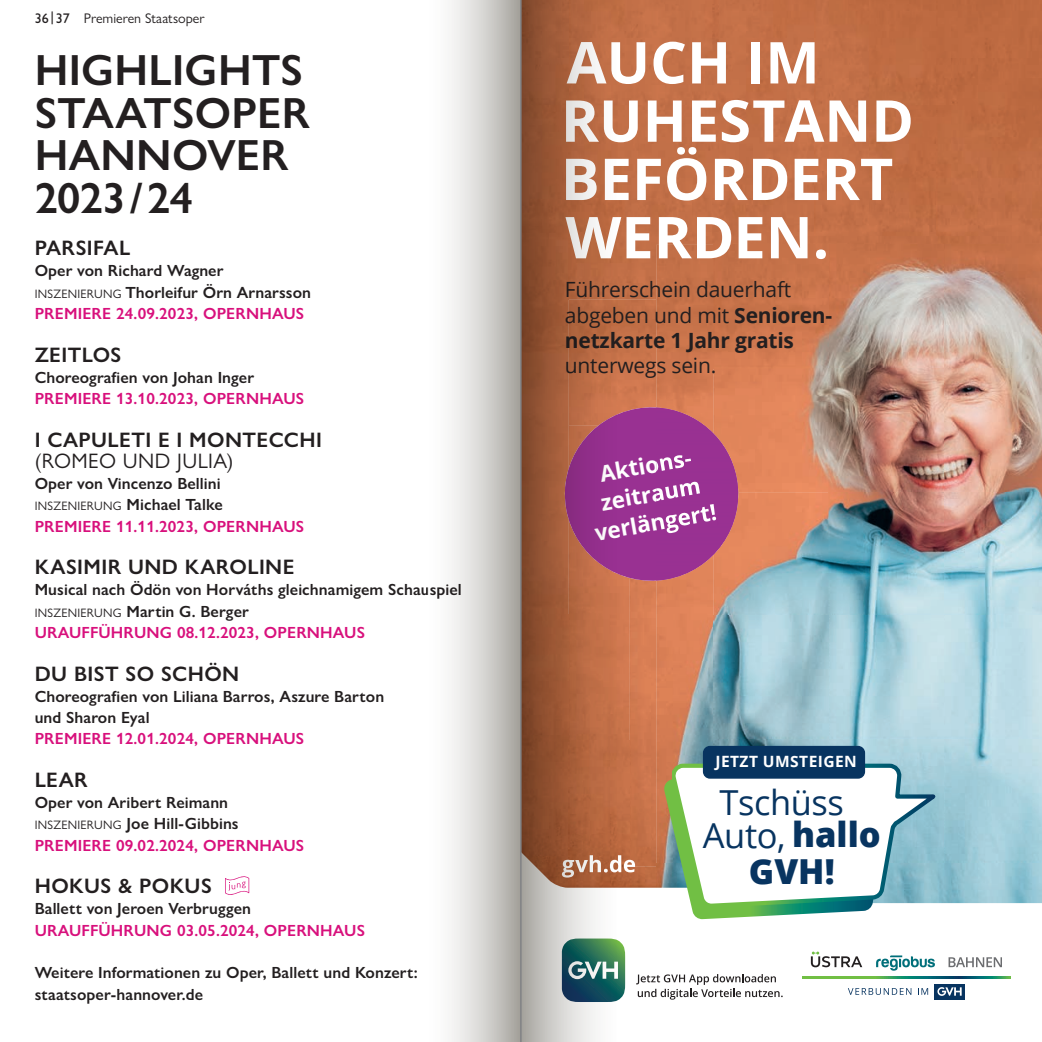
<style>
.page{position:relative;width:1042px;height:1042px;background:#fff}
.page>*{position:absolute;margin:0;border:0;box-sizing:border-box;transform-origin:0 0}
.t1{font:700 57.75px/58.3px "Open Sans";color:#fff}
.Headline_2023_24{font:600 43.75px/42.5px "Gill Sans Nova";letter-spacing:.005em;color:#231f20}
.t2{font:34.48px/69.5px "Open Sans";letter-spacing:-.01em;color:#083460;text-align:center}
.t3{font:700 22.4px/28.7px "Open Sans";color:#fff;text-align:center}
.Subhead_12pt{font:600 21px/21.2px "Gill Sans Nova";letter-spacing:.02em;color:#231f20}
.t4{font:21px/25.2px "Open Sans";letter-spacing:-.01em;color:#231f20}
.Autorenzeile{font:600 16.1px/21.2px "Gill Sans Nova";letter-spacing:.005em;color:#231f20}
.DATUM{font:600 16.1px "Gill Sans Nova";letter-spacing:.01em;color:#d8107c}
.Besetzung___GS_9_5_1{font:600 16.1px "Gill Sans Nova";letter-spacing:.005em;color:#231f20}
.t5{font:700 15.58px "Open Sans";letter-spacing:.025em;color:#fff}
.t6{font:14px "Gill Sans Nova";color:#231f20}
.Besetzung___GS_9_5_1-2{font:12.25px "Gill Sans Nova";letter-spacing:.02em;color:#231f20}
.s1{font-weight:500}
.s2{font-weight:400;font-size:12.25px}
.s3{font-weight:400}
.s4{font-weight:600;font-size:16.1px}
.s5{font-weight:700}
.s6{font-weight:800}
</style>
<div class="page">
<svg style="left:225px;top:876px;width:24px;height:19px"></svg>
<div style="left:616px;top:0;width:426px;height:236px;background:#c16e46"></div>
<div style="left:752px;top:236px;width:290px;height:9px;background:#c26f47"></div>
<div style="left:616px;top:236px;width:136px;height:63px;background:#c26f47"></div>
<img style="left:616px;top:299px;width:40px;height:101px">
<img style="left:616px;top:588px;width:13px;height:239px">
<img style="left:629px;top:588px;width:27px;height:239px">
<img style="left:713px;top:245px;width:329px;height:582px">
<img style="left:656px;top:245px;width:57px;height:155px">
<img style="left:656px;top:588px;width:57px;height:239px">
<svg style="left:616px;top:400px;width:129px;height:188px;background:#af4c82"></svg>
<img style="left:656px;top:476px;width:46px;height:25px">
<img style="left:656px;top:503px;width:62px;height:33px">
<svg style="left:616px;top:827px;width:426px;height:173px"></svg>
<svg style="left:663px;top:761px;width:280px;height:158px"></svg>
<div style="left:703px;top:746px;width:162px;height:32px;background:#083460;border-radius:7px"></div>
<svg style="left:616px;top:938px;width:9px;height:63px"></svg>
<svg style="left:636px;top:974px;width:146px;height:25px"></svg>
<svg style="left:616px;top:855px;width:19px;height:22px"></svg>
<svg style="left:876px;top:955px;width:59px;height:15px"></svg>
<svg style="left:811px;top:951px;width:51px;height:16px"></svg>
<svg style="left:948px;top:957px;width:54px;height:10px"></svg>
<hr style="left:802px;top:976px;width:73px;height:2px;background:#71bf44">
<svg style="left:875px;top:976px;width:136px;height:2px"></svg>
<svg style="left:848px;top:988px;width:63px;height:7px"></svg>
<svg style="left:918px;top:988px;width:10px;height:7px"></svg>
<div style="left:934px;top:984px;width:31px;height:15px;background:#083460"></div>
<svg style="left:937px;top:987px;width:24px;height:9px"></svg>
<div style="left:427px;top:0;width:94px;height:1042px;background:linear-gradient(to right,#fff,#adaba5)"></div>
<svg style="left:521px;top:0;width:95px;height:1042px;background:#a36852"></svg>
<hr style="left:520px;top:0;width:1px;height:1042px;background:#808285">
<p class="t6" style="left:35px;top:10px;width:171px"><span class="s1">36|37</span> Premieren Staatsoper</p>
<p class="Headline_2023_24" style="left:35px;top:49px;width:277px">HIGHLIGHTS<br>STAATSOPER</p>
<p class="Headline_2023_24" style="left:35px;top:134px;width:256px">HANNOVER<br>2023/24</p>
<p class="Subhead_12pt" style="left:35px;top:237px;width:97px">PARSIFAL</p>
<p class="Autorenzeile" style="left:35px;top:260px;width:190px">Oper von Richard Wagner</p>
<p class="Besetzung___GS_9_5_1" style="left:35px;top:282px;width:278px"><span class="s2">INSZENIERUNG</span> Thorleifur Örn Arnarsson</p>
<p class="DATUM" style="left:35px;top:303px;width:271px">PREMIERE 24.09.2023, OPERNHAUS</p>
<p class="Subhead_12pt" style="left:35px;top:344px;width:88px">ZEITLOS</p>
<p class="Autorenzeile" style="left:35px;top:367px;width:221px">Choreografien von Johan Inger</p>
<p class="DATUM" style="left:35px;top:389px;width:271px">PREMIERE 13.10.2023, OPERNHAUS</p>
<p class="Subhead_12pt" style="left:35px;top:429px;width:289px">I CAPULETI E I MONTECCHI <span class="s3">(ROMEO UND JULIA)</span></p>
<p class="Autorenzeile" style="left:35px;top:473px;width:187px">Oper von Vincenzo Bellini</p>
<p class="Besetzung___GS_9_5_1-2" style="left:35px;top:499px;width:190px">INSZENIERUNG <span class="s4">Michael Talke</span></p>
<p class="DATUM" style="left:35px;top:516px;width:271px">PREMIERE 11.11.2023, OPERNHAUS</p>
<p class="Subhead_12pt" style="left:35px;top:556px;width:261px">KASIMIR UND KAROLINE</p>
<p class="Autorenzeile" style="left:35px;top:579px;width:428px">Musical nach Ödön von Horváths gleichnamigem Schauspiel</p>
<p class="Besetzung___GS_9_5_1" style="left:35px;top:601px;width:216px"><span class="s2">INSZENIERUNG</span> Martin G. Berger</p>
<p class="DATUM" style="left:35px;top:622px;width:332px">URAUFFÜHRUNG 08.12.2023, OPERNHAUS</p>
<p class="Subhead_12pt" style="left:35px;top:662px;width:206px">DU BIST SO SCHÖN</p>
<p class="Autorenzeile" style="left:35px;top:685px;width:351px">Choreografien von Liliana Barros, Aszure Barton und Sharon Eyal</p>
<p class="DATUM" style="left:35px;top:729px;width:271px">PREMIERE 12.01.2024, OPERNHAUS</p>
<p class="Subhead_12pt" style="left:35px;top:769px;width:55px">LEAR</p>
<p class="Autorenzeile" style="left:35px;top:792px;width:195px">Oper von Aribert Reimann</p>
<p class="Besetzung___GS_9_5_1" style="left:35px;top:814px;width:205px"><span class="s2">INSZENIERUNG</span> Joe Hill-Gibbins</p>
<p class="DATUM" style="left:35px;top:835px;width:271px">PREMIERE 09.02.2024, OPERNHAUS</p>
<p class="Subhead_12pt" style="left:35px;top:875px;width:179px">HOKUS &amp; POKUS</p>
<p class="Autorenzeile" style="left:35px;top:898px;width:218px">Ballett von Jeroen Verbruggen</p>
<p class="DATUM" style="left:35px;top:920px;width:332px">URAUFFÜHRUNG 03.05.2024, OPERNHAUS</p>
<p class="Besetzung___GS_9_5_1" style="left:35px;top:963px;width:384px">Weitere Informationen zu Oper, Ballett und Konzert:</p>
<p class="Besetzung___GS_9_5_1" style="left:35px;top:984px;width:170px">staatsoper-hannover.de</p>
<p class="t1" style="left:561px;top:32px;width:355px">AUCH IM<br>RUHESTAND<br>BEFÖRDERT<br>WERDEN.</p>
<p class="t4" style="left:565px;top:277px;width:269px">Führerschein dauerhaft abgeben und mit <span class="s5">Senioren - netz karte 1 Jahr gratis </span>unterwegs sein.</p>
<p class="t3" style="left:582px;top:461px;width:125px;rotate:-10deg">Aktions&shy;zeitraum verlängert!</p>
<p class="t5" style="left:715px;top:751px;width:143px">JETZT UMSTEIGEN</p>
<p class="t2" style="left:719px;top:766px;width:126px">Tschüss<br><span class="s6">GVH!</span></p>
<p class="t2" style="left:703px;top:799px;width:179px">Auto, <span class="s6">hallo</span></p>
</div>
